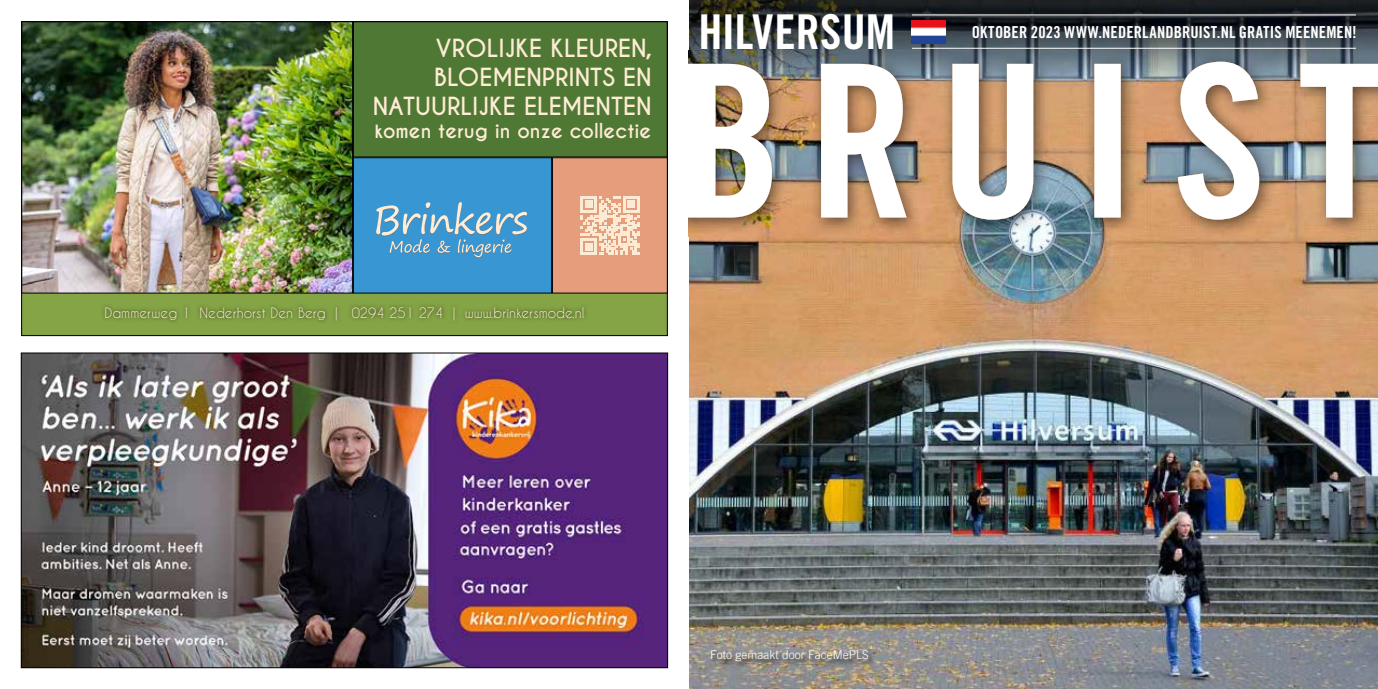
<style>
.page{position:relative;width:1378px;height:689px;background:#fff}
.page>*{position:absolute;margin:0;border:0;box-sizing:border-box;transform-origin:0 0}
.t1{font:48px "Trade Gothic LT Std Bd Cn 20";color:#fff}
.t2{font:700 23.4px/29px "Caviar Dreams";color:#feecd4;text-align:right}
.t3{font:700 19.35px "Caviar Dreams";color:#feecd4}
.t4{font:16.5px "Trade Gothic LT Std Bd Cn 20";letter-spacing:.01em;color:#fff}
.t5{font:13.5px "Caviar Dreams";color:#feecd6}
.t6{font:300 12px "Trade Gothic LT Std";color:#fff}
</style>
<div class="page">
<img style="left:23px;top:23px;width:328px;height:268px">
<div style="left:353px;top:21px;width:315px;height:136px;background:#4f7834"></div>
<svg style="left:21px;top:293px;width:647px;height:43px;background:#7c9941"></svg>
<div style="left:21px;top:21px;width:332px;height:272px;border:1px solid #000"></div>
<div style="left:353px;top:21px;width:315px;height:136px;border:1px solid #000"></div>
<div style="left:353px;top:158px;width:199px;height:135px;background:#3896d3"></div>
<div style="left:353px;top:157px;width:199px;height:136px;border:1px solid #000"></div>
<div style="left:552px;top:158px;width:115px;height:135px;background:#e59d7b"></div>
<div style="left:552px;top:157px;width:116px;height:136px;border:1px solid #000"></div>
<svg style="left:376px;top:202px;width:151px;height:56px"></svg>
<svg style="left:580px;top:196px;width:59px;height:59px"></svg>
<img style="left:23px;top:355px;width:643px;height:311px">
<img style="left:689px;top:237px;width:689px;height:452px">
<img style="left:689px;top:0;width:689px;height:237px">
<img style="left:689px;top:51px;width:689px;height:11px">
<img style="left:689px;top:62px;width:689px;height:158px">
<hr style="left:912px;top:15px;width:444px;height:1px;background:#fff">
<hr style="left:912px;top:48px;width:444px;height:1px;background:#fff">
<img style="left:912px;top:20px;width:34px;height:24px">
<img style="left:710px;top:649px;width:166px;height:20px">
<h2 class="t2" style="left:373px;top:34px;width:281px">VROLIJKE KLEUREN,<br>BLOEMENPRINTS EN<br>NATUURLIJKE ELEMENTEN</h2>
<h3 class="t3" style="left:374px;top:119px;width:278px">komen terug in onze collectie</h3>
<h1 class="t1" style="left:698px;top:3px;width:198px">HILVERSUM</h1>
<p class="t5" style="left:104px;top:305px;width:481px">Dammerweg 1 Nederhorst Den Berg | 0294 251 274 | www.brinkersmode.nl</p>
<p class="t4" style="left:972px;top:22px;width:386px">OKTOBER 2023 WWW.NEDERLANDBRUIST.NL GRATIS MEENEMEN!</p>
<p class="t6" style="left:710px;top:648px;width:160px">Foto gemaakt door FaceMePLS</p>
</div>
